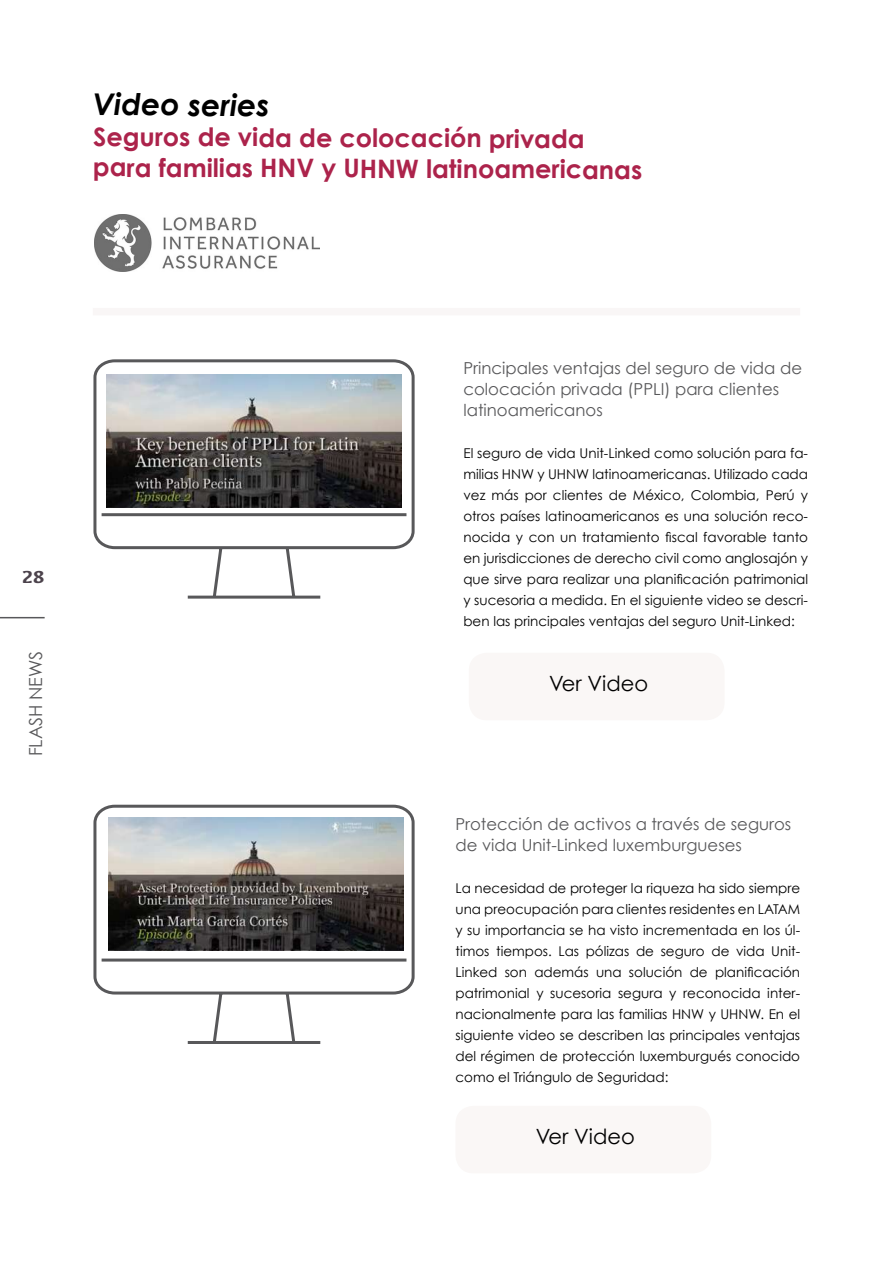
<style>
.page{position:relative;width:893px;height:1263px;background:#fff}
.page>*{position:absolute;margin:0;border:0;box-sizing:border-box;transform-origin:0 0}
.t1{font:italic 700 30px "Century Gothic";color:#000}
.t2{font:700 25.5px/30.8px "Century Gothic";letter-spacing:-.005em;color:#ac234b}
.t3{font:21px "Century Gothic";color:#000}
.t4{font:18px "Century Gothic";color:#58585a}
.t5{font:700 18px "Kefa";color:#4c434c}
.t6{font:16.5px/21px "Century Gothic";color:#58585a}
.t7{font:13.5px/21px "Century Gothic";color:#000;text-align:justify}
</style>
<div class="page">
<svg style="left:93px;top:359px;width:322px;height:240px"></svg>
<img style="left:95px;top:214px;width:224px;height:58px">
<svg style="left:93px;top:804px;width:322px;height:240px"></svg>
<img style="left:106px;top:374px;width:295px;height:133px">
<img style="left:109px;top:817px;width:295px;height:133px">
<div style="left:93px;top:308px;width:707px;height:7px;background:#f9f6f6"></div>
<hr style="left:0;top:617px;width:45px;height:1px;background:#58585a">
<div style="left:469px;top:653px;width:255px;height:67px;background:#faf7f6;border-radius:18px"></div>
<div style="left:455px;top:1106px;width:256px;height:67px;background:#faf7f6;border-radius:18px"></div>
<h1 class="t1" style="left:93px;top:85px;width:178px">Video series</h1>
<h2 class="t2" style="left:93px;top:122px;width:551px">Seguros de vida de colocación privada para familias HNV y UHNW latinoamericanas</h2>
<h3 class="t5" style="left:22px;top:564px;width:24px">28</h3>
<h3 class="t4" style="left:25px;top:756px;width:107px;rotate:-90deg">FLASH NEWS</h3>
<p class="t6" style="left:463px;top:357px;width:340px">Principales ventajas del seguro de vida de colocación privada (PPLI) para clientes latinoamericanos</p>
<p class="t7" style="left:463px;top:442px;width:346px">El seguro de vida Unit-Linked como solución para fa&shy;milias HNW y UHNW latinoamericanas. Utilizado cada vez más por clientes de México, Colombia, Perú y otros países latinoamericanos es una solución reco&shy;nocida y con un tratamiento fiscal favorable tanto en jurisdicciones de derecho civil como anglosajón y que sirve para realizar una planificación patrimonial y sucesoria a medida. En el siguiente video se descri&shy;ben las principales ventajas del seguro Unit-Linked:</p>
<h3 class="t3" style="left:549px;top:671px;width:101px">Ver Video</h3>
<p class="t6" style="left:455px;top:813px;width:337px">Protección de activos a través de seguros de vida Unit-Linked luxemburgueses</p>
<p class="t7" style="left:455px;top:877px;width:346px">La necesidad de proteger la riqueza ha sido siempre una preocupación para clientes residentes en LATAM y su importancia se ha visto incrementada en los úl&shy;timos tiempos. Las pólizas de seguro de vida Unit-Linked son además una solución de planificación patrimonial y sucesoria segura y reconocida inter&shy;nacionalmente para las familias HNW y UHNW. En el siguiente video se describen las principales ventajas del régimen de protección luxemburgués conocido como el Triángulo de Seguridad:</p>
<h3 class="t3" style="left:536px;top:1124px;width:101px">Ver Video</h3>
</div>
